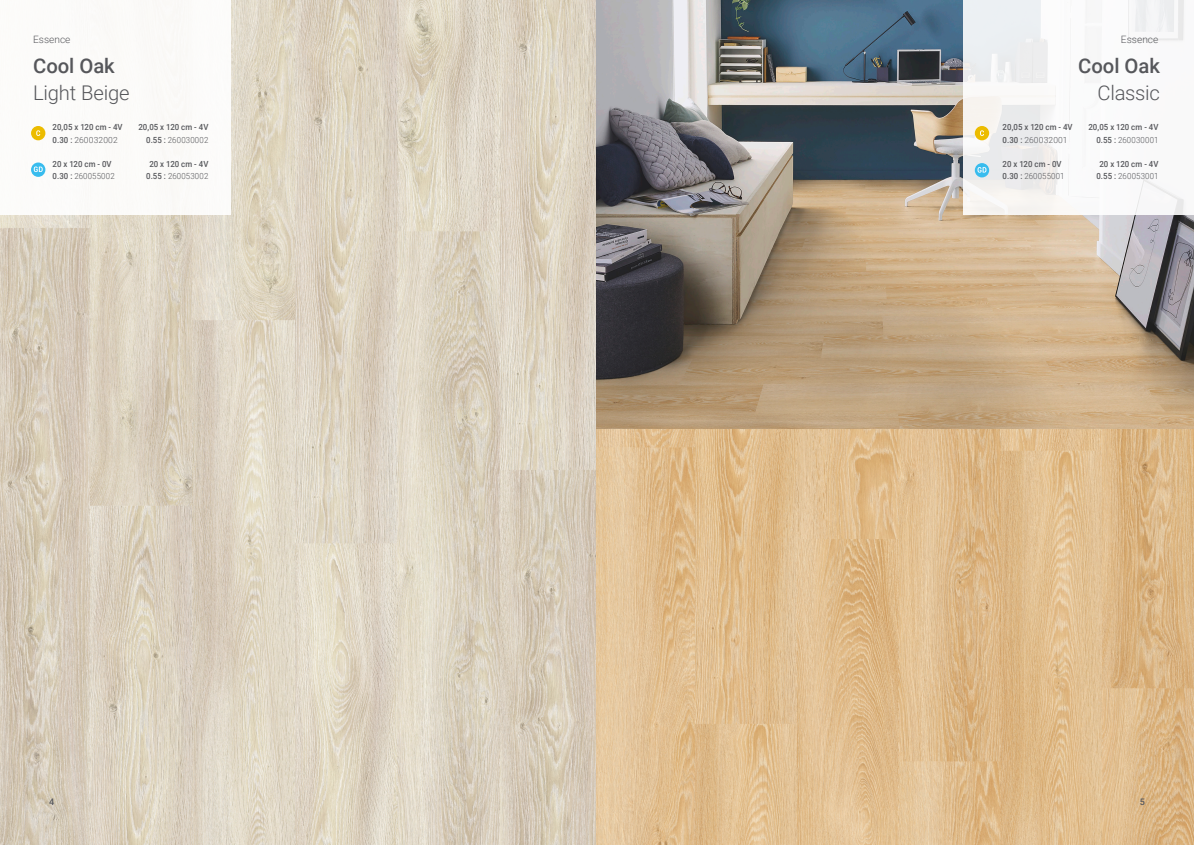
<style>
.page{position:relative;width:1194px;height:845px;background:#fff}
.page>*{position:absolute;margin:0;border:0;box-sizing:border-box;transform-origin:0 0}
.t1{font:300 20.2px/27px "Roboto";letter-spacing:-.01em;color:#56575b}
.t2{font:500 20.2px/27px "Roboto";letter-spacing:-.005em;color:#56575b;text-align:right}
.t3{font:300 10.1px "Roboto";letter-spacing:.005em;color:#56575b}
.t4{font:500 9px "Roboto";color:#56575b}
.t5{font:500 8.4px "Roboto";letter-spacing:.005em;color:#56575b;scale:.93 1}
.t6{font:300 8.4px "Roboto";letter-spacing:.025em;color:#56575b;scale:.93 1}
.t7{font:300 8.4px "Roboto";letter-spacing:.025em;color:#56575b}
.s1{font-weight:500}
.s2{font-weight:300}
</style>
<div class="page">
<img style="left:0;top:0;width:1193px;height:845px">
<div style="left:963px;top:0;width:230px;height:214px;background:linear-gradient(to right,#f0f0f0,#fbfbfb)"></div>
<svg style="left:974px;top:163px;width:15px;height:14px"></svg>
<svg style="left:977px;top:167px;width:9px;height:6px"></svg>
<div style="left:974px;top:126px;width:15px;height:14px;background:#ecbc00;border-radius:50%"></div>
<svg style="left:980px;top:130px;width:3px;height:6px"></svg>
<div style="left:0;top:0;width:230px;height:214px;background:#fff"></div>
<div style="left:31px;top:162px;width:14px;height:15px;background:#38bcee;border-radius:50%"></div>
<svg style="left:34px;top:166px;width:9px;height:6px"></svg>
<div style="left:31px;top:126px;width:14px;height:14px;background:#ecbc00;border-radius:50%"></div>
<svg style="left:36px;top:130px;width:4px;height:6px"></svg>
<p class="t3" style="left:33px;top:32px;width:39px">Essence</p>
<p class="t1" style="left:33px;top:52px;width:98px"><span class="s1">Cool Oak<br></span>Light Beige</p>
<p class="t3" style="left:1120px;top:32px;width:39px">Essence</p>
<p class="t2" style="left:1078px;top:52px;width:83px">Cool Oak<br><span class="s2">Classic</span></p>
<p class="t5" style="left:53px;top:121px;width:77px">20,05 x 120 cm - 4V</p>
<p class="t7" style="left:53px;top:134px;width:67px"><span class="s1">0.30 :</span> 260032002</p>
<p class="t5" style="left:138px;top:121px;width:77px">20,05 x 120 cm - 4V</p>
<p class="t6" style="left:146px;top:134px;width:68px"><span class="s1">0.55 :</span> 260030002</p>
<p class="t5" style="left:1002px;top:121px;width:77px">20,05 x 120 cm - 4V</p>
<p class="t7" style="left:1002px;top:134px;width:67px"><span class="s1">0.30 :</span> 260032001</p>
<p class="t5" style="left:1088px;top:121px;width:77px">20,05 x 120 cm - 4V</p>
<p class="t6" style="left:1096px;top:134px;width:68px"><span class="s1">0.55 :</span> 260030001</p>
<p class="t5" style="left:53px;top:158px;width:65px">20 x 120 cm - 0V</p>
<p class="t6" style="left:53px;top:170px;width:68px"><span class="s1">0.30 :</span> 260055002</p>
<p class="t5" style="left:149px;top:158px;width:65px">20 x 120 cm - 4V</p>
<p class="t6" style="left:146px;top:170px;width:68px"><span class="s1">0.55 :</span> 260053002</p>
<p class="t5" style="left:1002px;top:158px;width:65px">20 x 120 cm - 0V</p>
<p class="t6" style="left:1002px;top:170px;width:68px"><span class="s1">0.30 :</span> 260055001</p>
<p class="t5" style="left:1099px;top:158px;width:65px">20 x 120 cm - 4V</p>
<p class="t6" style="left:1096px;top:170px;width:68px"><span class="s1">0.55 :</span> 260053001</p>
<p class="t4" style="left:49px;top:795px;width:7px">4</p>
<p class="t4" style="left:1139px;top:795px;width:7px">5</p>
</div>
